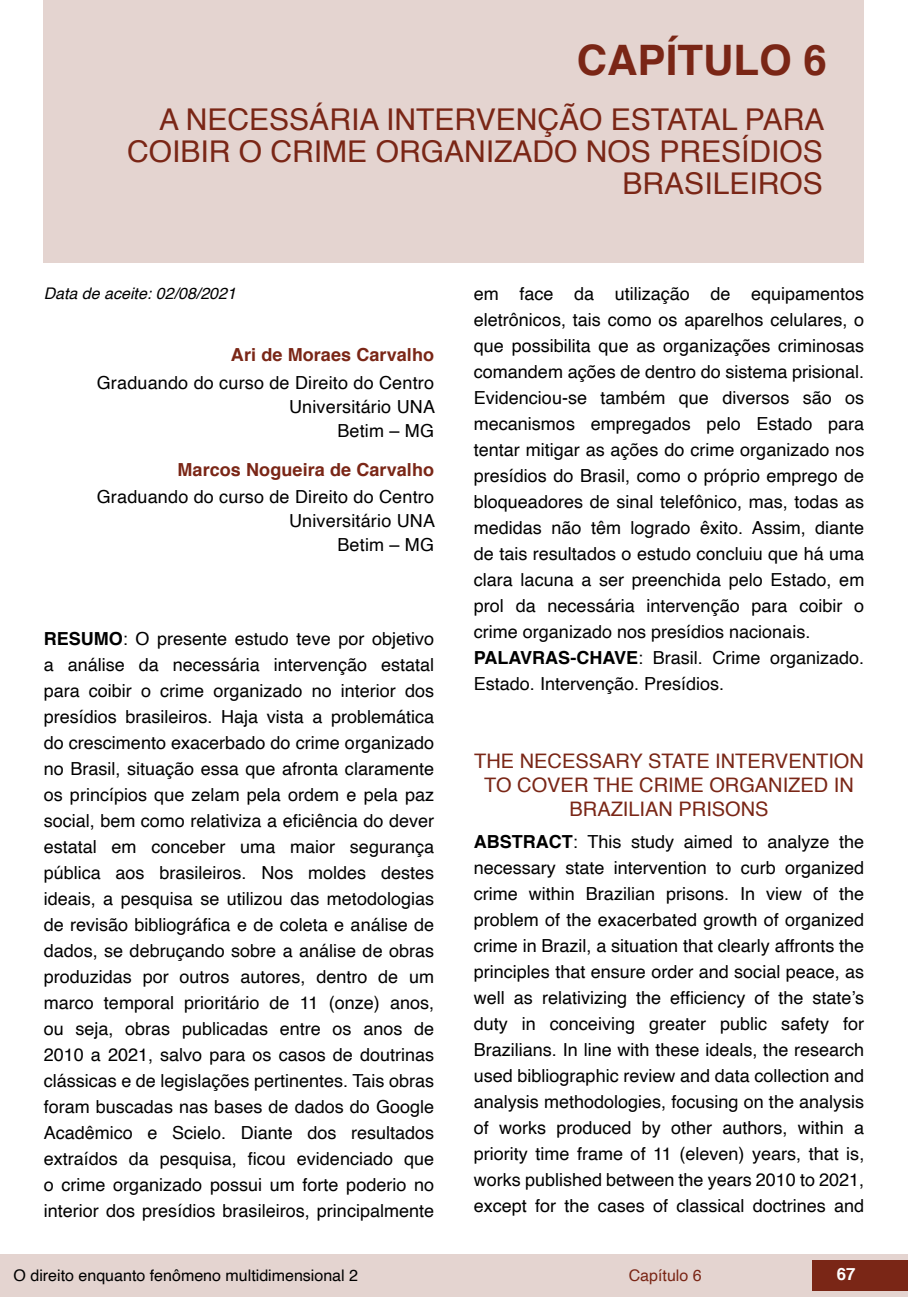
<style>
.page{position:relative;width:908px;height:1304px;background:#fff}
.page>*{position:absolute;margin:0;border:0;box-sizing:border-box;transform-origin:0 0}
.t1{font:700 42px "Helvetica";color:#7a2616}
.t2{font:30px/32px "Helvetica";color:#7a2616;text-align:right}
.t3{font:20px/24px "Helvetica";color:#7a2616;text-align:center}
.t4{font:18px/26px "Helvetica";color:#000;text-align:right}
.t5{font:700 18px "Helvetica";letter-spacing:.005em;color:#7a2616}
.t6{font:700 16.8px "Helvetica";color:#fff}
.t7{font:16px "Helvetica";color:#000}
.t8{font:italic 16px "Helvetica";color:#000}
.t9{font:16px "Helvetica";color:#7a2616}
.s1{font-weight:700}
</style>
<div class="page">
<div style="left:0;top:1254px;width:906px;height:43px;background:#e4d4d0"></div>
<div style="left:812px;top:1261px;width:95px;height:30px;background:#7a2616"></div>
<div style="left:44px;top:0;width:819px;height:263px;background:#e4d4d0"></div>
<h1 class="t1" style="left:576px;top:26px;width:251px">CAPÍTULO 6</h1>
<h2 class="t2" style="left:127px;top:104px;width:698px">A NECESSÁRIA INTERVENÇÃO ESTATAL PARA<br>COIBIR O CRIME ORGANIZADO NOS PRESÍDIOS<br>BRASILEIROS</h2>
<p class="t8" style="left:44px;top:280px;width:194px">Data de aceite: 02/08/2021</p>
<p class="t5" style="left:231px;top:341px;width:204px">Ari de Moraes Carvalho</p>
<p class="t4" style="left:97px;top:371px;width:340px;line-height:24px">Graduando do curso de Direito do Centro<br>Universitário UNA<br>Betim – MG</p>
<p class="t5" style="left:177px;top:455px;width:258px">Marcos Nogueira de Carvalho</p>
<p class="t4" style="left:97px;top:486px;width:340px;line-height:24px">Graduando do curso de Direito do Centro<br>Universitário UNA<br>Betim – MG</p>
<p class="t4" style="left:44px;top:627px;width:392px;text-align:justify"><span class="s1">RESUMO</span>: O presente estudo teve por objetivo a análise da necessária intervenção estatal para coibir o crime organizado no interior dos presídios brasileiros. Haja vista a problemática do crescimento exacerbado do crime organizado no Brasil, situação essa que afronta claramente os princípios que zelam pela ordem e pela paz social, bem como relativiza a eficiência do dever estatal em conceber uma maior segurança pública aos brasileiros. Nos moldes destes ideais, a pesquisa se utilizou das metodologias de revisão bibliográfica e de coleta e análise de dados, se debruçando sobre a análise de obras produzidas por outros autores, dentro de um marco temporal prioritário de 11 (onze) anos, ou seja, obras publicadas entre os anos de 2010 a 2021, salvo para os casos de doutrinas clássicas e de legislações pertinentes. Tais obras foram buscadas nas bases de dados do Google Acadêmico e Scielo. Diante dos resultados extraídos da pesquisa, ficou evidenciado que o crime organizado possui um forte poderio no interior dos presídios brasileiros, principalmente</p>
<p class="t4" style="left:473px;top:281px;width:392px;text-align:left">em face da utilização de equipamentos eletrônicos, tais como os aparelhos celulares, o que possibilita que as organizações criminosas comandem ações de dentro do sistema prisional.<br>Evidenciou-se também que diversos são os mecanismos empregados pelo Estado para tentar mitigar as ações do crime organizado nos presídios do Brasil, como o próprio emprego de bloqueadores de sinal telefônico, mas, todas as medidas não têm logrado êxito. Assim, diante de tais resultados o estudo concluiu que há uma clara lacuna a ser preenchida pelo Estado, em prol da necessária intervenção para coibir o crime organizado nos presídios nacionais.<br><span class="s1">PALAVRAS-CHAVE</span>: Brasil. Crime organizado.<br>Estado. Intervenção. Presídios.</p>
<p class="t3" style="left:474px;top:750px;width:391px">THE NECESSARY STATE INTERVENTION<br>TO COVER THE CRIME ORGANIZED IN<br>BRAZILIAN PRISONS</p>
<p class="t4" style="left:473px;top:829px;width:392px;text-align:justify"><span class="s1">ABSTRACT</span>: This study aimed to analyze the necessary state intervention to curb organized crime within Brazilian prisons. In view of the problem of the exacerbated growth of organized crime in Brazil, a situation that clearly affronts the principles that ensure order and social peace, as well as relativizing the efficiency of the state’s duty in conceiving greater public safety for Brazilians. In line with these ideals, the research used bibliographic review and data collection and analysis methodologies, focusing on the analysis of works produced by other authors, within a priority time frame of 11 (eleven) years, that is, works published between the years 2010 to 2021, except for the cases of classical doctrines and</p>
<p class="t7" style="left:14px;top:1263px;width:346px">O direito enquanto fenômeno multidimensional 2</p>
<p class="t9" style="left:628px;top:1263px;width:74px">Capítulo 6</p>
<p class="t6" style="left:836px;top:1261px;width:20px">67</p>
</div>
